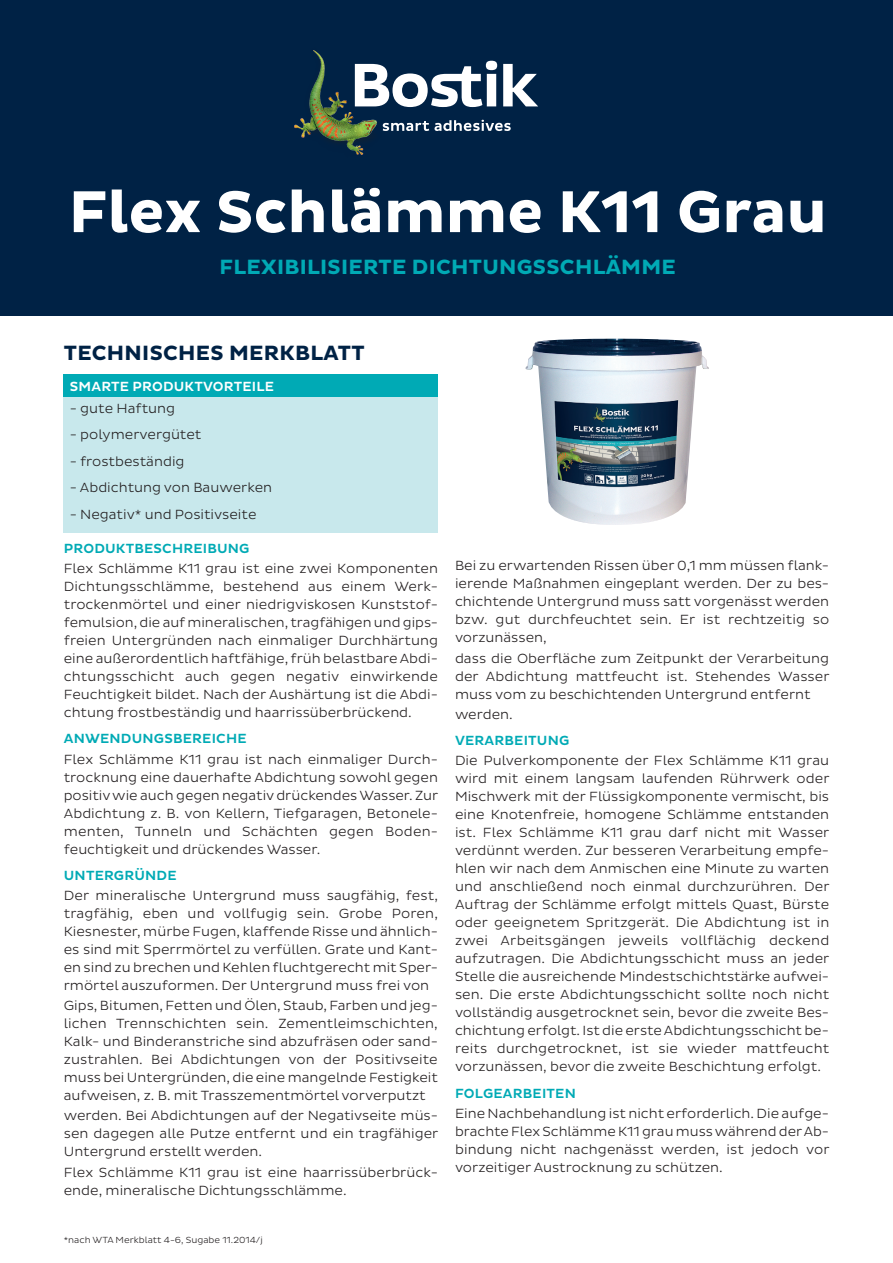
<style>
.page{position:relative;width:893px;height:1263px;background:#fff}
.page>*{position:absolute;margin:0;border:0;box-sizing:border-box;transform-origin:0 0}
.t1{font:700 60px "Bostik";color:#fff}
.t2{font:700 21px "Bostik";letter-spacing:.015em;color:#00aab5}
.t3{font:700 21px "Bostik";letter-spacing:.015em;color:#002245}
.t4{font:300 13.5px/18px "Bostik";color:#231f20;text-align:justify}
.t5{font:500 13.5px "Bostik";letter-spacing:.015em;color:#00aab5}
.t6{font:500 13.5px "Bostik";letter-spacing:.015em;color:#fff}
.t7{font:300 9px "Bostik";color:#231f20}
</style>
<div class="page">
<div style="left:0;top:0;width:893px;height:316px;background:#002245"></div>
<img style="left:295px;top:51px;width:82px;height:103px">
<svg style="left:383px;top:121px;width:46px;height:10px"></svg>
<svg style="left:435px;top:120px;width:76px;height:11px"></svg>
<svg style="left:355px;top:61px;width:183px;height:46px"></svg>
<div style="left:64px;top:375px;width:374px;height:22px;background:#00aab5"></div>
<div style="left:64px;top:397px;width:374px;height:135px;background:#c8e8ec"></div>
<img style="left:526px;top:339px;width:183px;height:186px">
<h1 class="t1" style="left:69px;top:178px;width:760px">Flex Schlämme K11 Grau</h1>
<h2 class="t2" style="left:220px;top:255px;width:458px">FLEXIBILISIERTE DICHTUNGSSCHLÄMME</h2>
<h2 class="t3" style="left:64px;top:341px;width:302px">TECHNISCHES MERKBLATT</h2>
<p class="t6" style="left:70px;top:379px;width:206px">SMARTE PRODUKTVORTEILE</p>
<p class="t4" style="left:70px;top:399px;width:107px">- gute Haftung</p>
<p class="t4" style="left:70px;top:426px;width:133px">- polymervergütet</p>
<p class="t4" style="left:70px;top:452px;width:116px">- frostbeständig</p>
<p class="t4" style="left:70px;top:479px;width:204px">- Abdichtung von Bauwerken</p>
<p class="t4" style="left:70px;top:505px;width:188px">- Negativ* und Positivseite</p>
<p class="t5" style="left:64px;top:540px;width:187px">PRODUKTBESCHREIBUNG</p>
<p class="t4" style="left:64px;top:559px;width:376px">Flex Schlämme K11 grau ist eine zwei Komponenten Dichtungsschlämme, bestehend aus einem Werk&shy;trockenmörtel und einer niedrigviskosen Kunststof&shy;femulsion, die auf mineralischen, tragfähigen und gips&shy;freien Untergründen nach einmaliger Durchhärtung eine außerordentlich haftfähige, früh belastbare Abdi&shy;chtungsschicht auch gegen negativ einwirkende Feuchtigkeit bildet. Nach der Aushärtung ist die Abdi&shy;chtung frostbeständig und haarrissüberbrückend.</p>
<p class="t5" style="left:64px;top:731px;width:184px">ANWENDUNGSBEREICHE</p>
<p class="t4" style="left:64px;top:750px;width:376px">Flex Schlämme K11 grau ist nach einmaliger Durch&shy;trocknung eine dauerhafte Abdichtung sowohl gegen positiv wie auch gegen negativ drückendes Wasser. Zur Abdichtung z. B. von Kellern, Tiefgaragen, Betonele&shy;menten, Tunneln und Schächten gegen Boden&shy;feuchtigkeit und drückendes Wasser.</p>
<p class="t5" style="left:64px;top:868px;width:114px">UNTERGRÜNDE</p>
<p class="t4" style="left:64px;top:887px;width:376px">Der mineralische Untergrund muss saugfähig, fest, tragfähig, eben und vollfugig sein. Grobe Poren, Kiesnester, mürbe Fugen, klaffende Risse und ähnlich&shy;es sind mit Sperrmörtel zu verfüllen. Grate und Kant&shy;en sind zu brechen und Kehlen fluchtgerecht mit Sper&shy;rmörtel auszuformen. Der Untergrund muss frei von</p>
<p class="t4" style="left:64px;top:997px;width:376px">Gips, Bitumen, Fetten und Ölen, Staub, Farben und jeg&shy;lichen Trennschichten sein. Zementleimschichten, Kalk- und Binderanstriche sind abzufräsen oder sand&shy;zustrahlen. Bei Abdichtungen von der Positivseite muss bei Untergründen, die eine mangelnde Festigkeit aufweisen, z. B. mit Trasszementmörtel vorverputzt</p>
<p class="t4" style="left:64px;top:1107px;width:376px">werden. Bei Abdichtungen auf der Negativseite müs&shy;sen dagegen alle Putze entfernt und ein tragfähiger Untergrund erstellt werden.</p>
<p class="t4" style="left:64px;top:1163px;width:376px">Flex Schlämme K11 grau ist eine haarrissüberbrück&shy;ende, mineralische Dichtungsschlämme.</p>
<p class="t7" style="left:64px;top:1235px;width:201px">*nach WTA Merkblatt 4-6, Sugabe 11.2014/j</p>
<p class="t4" style="left:455px;top:557px;width:376px">Bei zu erwartenden Rissen über 0,1 mm müssen flank&shy;ierende Maßnahmen eingeplant werden. Der zu bes&shy;chichtende Untergrund muss satt vorgenässt werden bzw. gut durchfeuchtet sein. Er ist rechtzeitig so vorzunässen,</p>
<p class="t4" style="left:455px;top:649px;width:376px">dass die Oberfläche zum Zeitpunkt der Verarbeitung der Abdichtung mattfeucht ist. Stehendes Wasser muss vom zu beschichtenden Untergrund entfernt</p>
<p class="t4" style="left:455px;top:705px;width:59px">werden.</p>
<p class="t5" style="left:455px;top:733px;width:116px">VERARBEITUNG</p>
<p class="t4" style="left:455px;top:752px;width:376px">Die Pulverkomponente der Flex Schlämme K11 grau wird mit einem langsam laufenden Rührwerk oder Mischwerk mit der Flüssigkomponente vermischt, bis eine Knotenfreie, homogene Schlämme entstanden ist. Flex Schlämme K11 grau darf nicht mit Wasser verdünnt werden. Zur besseren Verarbeitung empfe&shy;hlen wir nach dem Anmischen eine Minute zu warten und anschließend noch einmal durchzurühren. Der Auftrag der Schlämme erfolgt mittels Quast, Bürste oder geeignetem Spritzgerät. Die Abdichtung ist in zwei Arbeitsgängen jeweils vollflächig deckend aufzutragen. Die Abdichtungsschicht muss an jeder Stelle die ausreichende Mindestschichtstärke aufwei&shy;sen. Die erste Abdichtungsschicht sollte noch nicht vollständig ausgetrocknet sein, bevor die zweite Bes&shy;chichtung erfolgt. Ist die erste Abdichtungsschicht be&shy;reits durchgetrocknet, ist sie wieder mattfeucht vorzunässen, bevor die zweite Beschichtung erfolgt.</p>
<p class="t5" style="left:455px;top:1085px;width:122px">FOLGEARBEITEN</p>
<p class="t4" style="left:455px;top:1104px;width:376px">Eine Nachbehandlung ist nicht erforderlich. Die aufge&shy;brachte Flex Schlämme K11 grau muss während der Ab&shy;bindung nicht nachgenässt werden, ist jedoch vor vorzeitiger Austrocknung zu schützen.</p>
</div>
